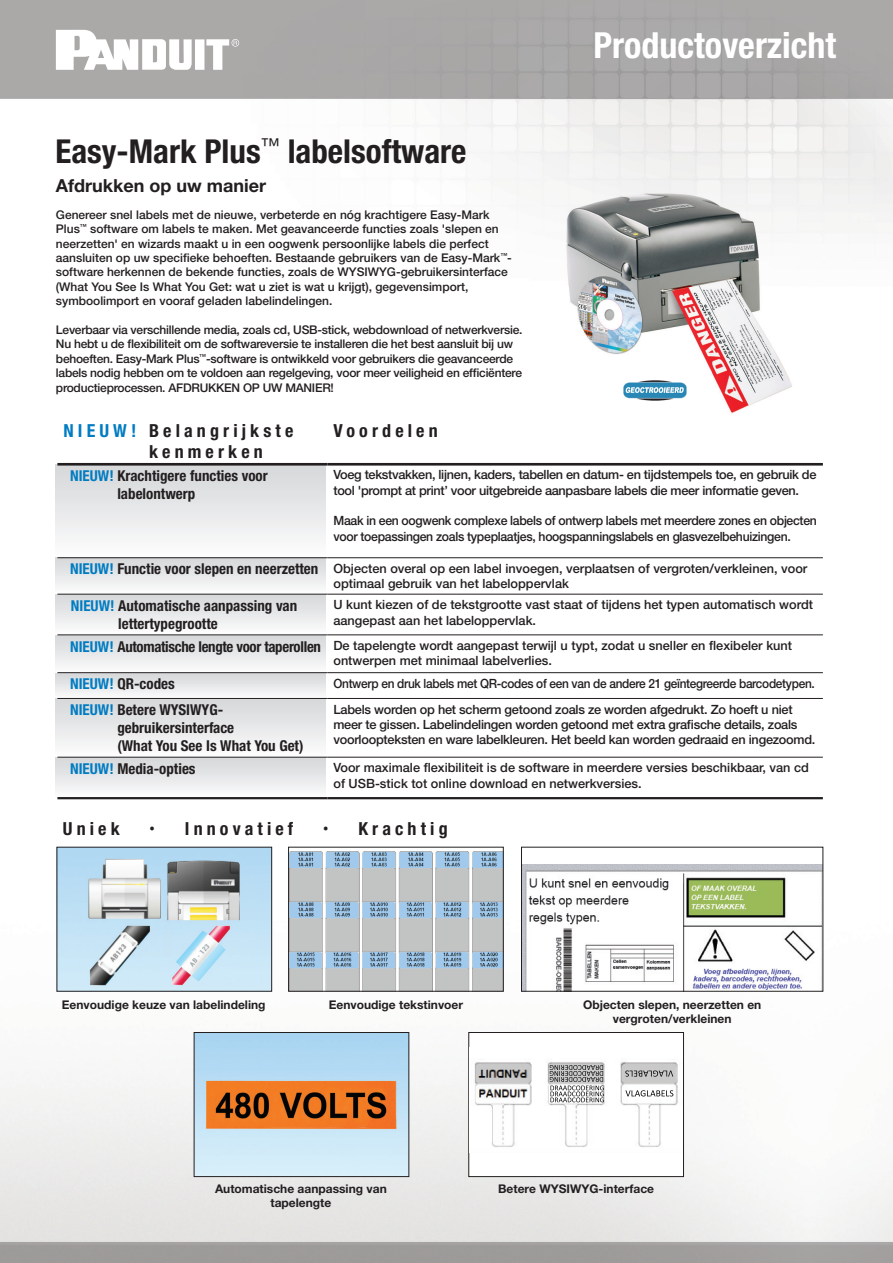
<style>
.page{position:relative;width:893px;height:1263px;background:#fff}
.page>*{position:absolute;margin:0;border:0;box-sizing:border-box;transform-origin:0 0}
.t1{font:700 condensed 36px "Helvetica Neue LT Std";color:#fff}
.t2{font:700 condensed 33px "Helvetica Neue LT Std";color:#231f20}
.t3{font:700 condensed 18px/21.6px "Helvetica Neue LT Std";letter-spacing:.23em;color:#231f20}
.t4{font:700 18px "Helvetica Neue LT Pro";color:#231f20}
.t5{font:700 condensed 15px/18px "Helvetica Neue LT Std";color:#231f20}
.t6{font:700 condensed 15px "Helvetica Neue LT Std";letter-spacing:-.02em;color:#231f20}
.t7{font:500 12.75px/15.3px "Helvetica Neue LT Pro";color:#231f20}
.t8{font:500 12.75px/15.3px "Helvetica Neue LT Pro";letter-spacing:-.02em;color:#231f20}
.t9{font:500 12.75px/15.3px "Helvetica Neue LT Pro";letter-spacing:-.02em;color:#231f20;scale:.96 1}
.t10{font:500 12.75px "Helvetica Neue LT Pro";letter-spacing:-.02em;color:#231f20;scale:.93 1}
.t11{font:500 12px/14.4px "Helvetica Neue LT Pro";color:#231f20}
.t12{font:500 12px/14.4px "Helvetica Neue LT Pro";letter-spacing:-.02em;color:#231f20}
.t13{font:700 12px/14.4px "Helvetica Neue LT Pro";color:#231f20;text-align:center}
.s1{color:#007cc2}
.s2{font-family:"Roboto";font-weight:400;font-stretch:normal}
</style>
<div class="page">
<img style="left:0;top:0;width:893px;height:1263px">
<div style="left:56px;top:465px;width:270px;height:93px;background:linear-gradient(to bottom,#d5d7d9,#fdfdfd)"></div>
<div style="left:56px;top:558px;width:270px;height:36px;background:linear-gradient(to bottom,#d5d6d9,#fbfbfc)"></div>
<div style="left:56px;top:594px;width:270px;height:40px;background:linear-gradient(to bottom,#d5d6d9,#fbfbfb)"></div>
<div style="left:56px;top:635px;width:270px;height:38px;background:linear-gradient(to bottom,#d5d6d8,#fbfbfb)"></div>
<div style="left:56px;top:673px;width:270px;height:26px;background:linear-gradient(to bottom,#d6d7da,#f8f8f8)"></div>
<div style="left:56px;top:698px;width:270px;height:59px;background:linear-gradient(to bottom,#d5d6d9,#fcfcfd)"></div>
<img style="left:58px;top:849px;width:212px;height:141px">
<div style="left:56px;top:847px;width:216px;height:145px;border:1px solid #231f20"></div>
<img style="left:290px;top:850px;width:212px;height:140px">
<div style="left:288px;top:847px;width:216px;height:145px;border:1px solid #231f20"></div>
<img style="left:523px;top:865px;width:298px;height:125px">
<div style="left:521px;top:847px;width:302px;height:145px;border:1px solid #231f20"></div>
<svg style="left:56px;top:30px;width:183px;height:40px"></svg>
<div style="left:56px;top:757px;width:270px;height:41px;background:linear-gradient(to bottom,#d5d6d9,#fcfcfc)"></div>
<hr style="left:57px;top:634px;width:270px;height:1px;background:#231f20">
<hr style="left:327px;top:634px;width:496px;height:1px;background:#231f20">
<hr style="left:57px;top:672px;width:270px;height:1px;background:#231f20">
<hr style="left:327px;top:672px;width:496px;height:1px;background:#231f20">
<hr style="left:57px;top:698px;width:270px;height:1px;background:#231f20">
<hr style="left:327px;top:698px;width:496px;height:1px;background:#231f20">
<hr style="left:57px;top:757px;width:270px;height:1px;background:#231f20">
<hr style="left:327px;top:757px;width:496px;height:1px;background:#231f20">
<hr style="left:57px;top:797px;width:270px;height:2px;background:#231f20">
<hr style="left:327px;top:797px;width:496px;height:2px;background:#231f20">
<hr style="left:57px;top:463px;width:270px;height:3px;background:#231f20">
<hr style="left:327px;top:463px;width:496px;height:3px;background:#231f20">
<hr style="left:57px;top:557px;width:270px;height:1px;background:#231f20">
<hr style="left:327px;top:557px;width:496px;height:1px;background:#231f20">
<hr style="left:57px;top:594px;width:270px;height:1px;background:#231f20">
<hr style="left:327px;top:594px;width:496px;height:1px;background:#231f20">
<img style="left:196px;top:1034px;width:211px;height:141px">
<div style="left:194px;top:1032px;width:215px;height:145px;border:1px solid #231f20"></div>
<div style="left:469px;top:1032px;width:214px;height:144px;background:#fff"></div>
<div style="left:468px;top:1032px;width:216px;height:145px;border:1px solid #231f20"></div>
<div style="left:470px;top:1047px;width:213px;height:105px;background:#fff"></div>
<img style="left:474px;top:1062px;width:204px;height:85px">
<img style="left:641px;top:1090px;width:32px;height:6px">
<img style="left:625px;top:1070px;width:33px;height:7px">
<img style="left:572px;top:1085px;width:32px;height:17px">
<img style="left:550px;top:1065px;width:31px;height:17px">
<img style="left:623px;top:380px;width:63px;height:20px">
<img style="left:626px;top:387px;width:58px;height:6px">
<p class="t2" style="left:56px;top:131px;width:413px">Easy-Mark Plus<sup>™</sup> labelsoftware</p>
<p class="t4" style="left:56px;top:174px;width:212px">Afdrukken op uw manier</p>
<p class="t11" style="left:56px;top:207px;width:458px">Genereer snel labels met de nieuwe, verbeterde en nóg krachtigere Easy-Mark Plus<sup>™</sup> software om labels te maken. Met geavanceerde functies zoals 'slepen en neerzetten' en wizards maakt u in een oogwenk persoonlijke labels die perfect aansluiten op uw specifieke behoeften. Bestaande gebruikers van de Easy-Mark<sup>™</sup>- software herkennen de bekende functies, zoals de WYSIWYG-gebruikersinterface (What You See Is What You Get: wat u ziet is wat u krijgt), gegevensimport, symboolimport en vooraf geladen labelindelingen.</p>
<p class="t12" style="left:56px;top:322px;width:468px">Leverbaar via verschillende media, zoals cd, USB-stick, webdownload of netwerkversie.<br>Nu hebt u de flexibiliteit om de softwareversie te installeren die het best aansluit bij uw behoeften. Easy-Mark Plus<sup>™</sup>-software is ontwikkeld voor gebruikers die geavanceerde labels nodig hebben om te voldoen aan regelgeving, voor meer veiligheid en efficiëntere productieprocessen. AFDRUKKEN OP UW MANIER!</p>
<p class="t1" style="left:593px;top:23px;width:244px">Productoverzicht</p>
<p class="t3" style="left:149px;top:419px;width:146px;text-indent:-86px"><span class="s1">NIEUW!</span> Belangrijkste kenmerken</p>
<p class="t3" style="left:333px;top:419px;width:106px">Voordelen</p>
<p class="t5" style="left:117px;top:466px;width:152px;text-indent:-47px"><span class="s1">NIEUW!</span> Krachtigere functies voor labelontwerp</p>
<p class="t8" style="left:333px;top:467px;width:484px">Voeg tekstvakken, lijnen, kaders, tabellen en datum- en tijdstempels toe, en gebruik de tool 'prompt at print’ voor uitgebreide aanpasbare labels die meer informatie geven.</p>
<p class="t9" style="left:333px;top:513px;width:505px">Maak in een oogwenk complexe labels of ontwerp labels met meerdere zones en objecten voor toepassingen zoals typeplaatjes, hoogspanningslabels en glasvezelbehuizingen.</p>
<p class="t5" style="left:70px;top:560px;width:250px"><span class="s1">NIEUW!</span> Functie voor slepen en neerzetten</p>
<p class="t7" style="left:333px;top:560px;width:475px">Objecten overal op een label invoegen, verplaatsen of vergroten/verkleinen, voor optimaal gebruik van het labeloppervlak</p>
<p class="t5" style="left:118px;top:596px;width:181px;text-indent:-47px"><span class="s1">NIEUW!</span> Automatische aanpassing van lettertypegrootte</p>
<p class="t7" style="left:333px;top:597px;width:481px">U kunt kiezen of de tekstgrootte vast staat of tijdens het typen automatisch wordt aangepast aan het labeloppervlak.</p>
<p class="t6" style="left:70px;top:637px;width:252px"><span class="s1">NIEUW!</span> Automatische lengte voor taperollen</p>
<p class="t7" style="left:333px;top:638px;width:460px">De tapelengte wordt aangepast terwijl u typt, zodat u sneller en flexibeler kunt ontwerpen met minimaal labelverlies.</p>
<p class="t5" style="left:70px;top:675px;width:106px"><span class="s1">NIEUW!</span> QR-codes</p>
<p class="t10" style="left:333px;top:676px;width:519px">Ontwerp en druk labels met QR-codes of een van de andere 21 geïntegreerde barcodetypen.</p>
<p class="t5" style="left:117px;top:701px;width:188px;text-indent:-47px"><span class="s1">NIEUW!</span> Betere WYSIWYG&shy;gebruikersinterface<br>(What You See Is What You Get)</p>
<p class="t8" style="left:333px;top:701px;width:484px">Labels worden op het scherm getoond zoals ze worden afgedrukt. Zo hoeft u niet meer te gissen. Labelindelingen worden getoond met extra grafische details, zoals voorloopteksten en ware labelkleuren. Het beeld kan worden gedraaid en ingezoomd.</p>
<p class="t5" style="left:70px;top:759px;width:127px"><span class="s1">NIEUW!</span> Media-opties</p>
<p class="t7" style="left:333px;top:760px;width:477px">Voor maximale flexibiliteit is de software in meerdere versies beschikbaar, van cd of USB-stick tot online download en netwerkversies.</p>
<p class="t3" style="left:63px;top:818px;width:58px">Uniek</p>
<p class="t3" style="left:149px;top:818px;width:145px"><span class="s2">•</span> Innovatief</p>
<p class="t3" style="left:323px;top:818px;width:126px"><span class="s2">•</span> Krachtig</p>
<p class="t13" style="left:62px;top:997px;width:205px">Eenvoudige keuze van labelindeling</p>
<p class="t13" style="left:329px;top:997px;width:136px">Eenvoudige tekstinvoer</p>
<p class="t13" style="left:583px;top:997px;width:180px">Objecten slepen, neerzetten en vergroten/verkleinen</p>
<p class="t13" style="left:215px;top:1181px;width:173px">Automatische aanpassing van tapelengte</p>
<p class="t13" style="left:498px;top:1181px;width:157px">Betere WYSIWYG-interface</p>
</div>
